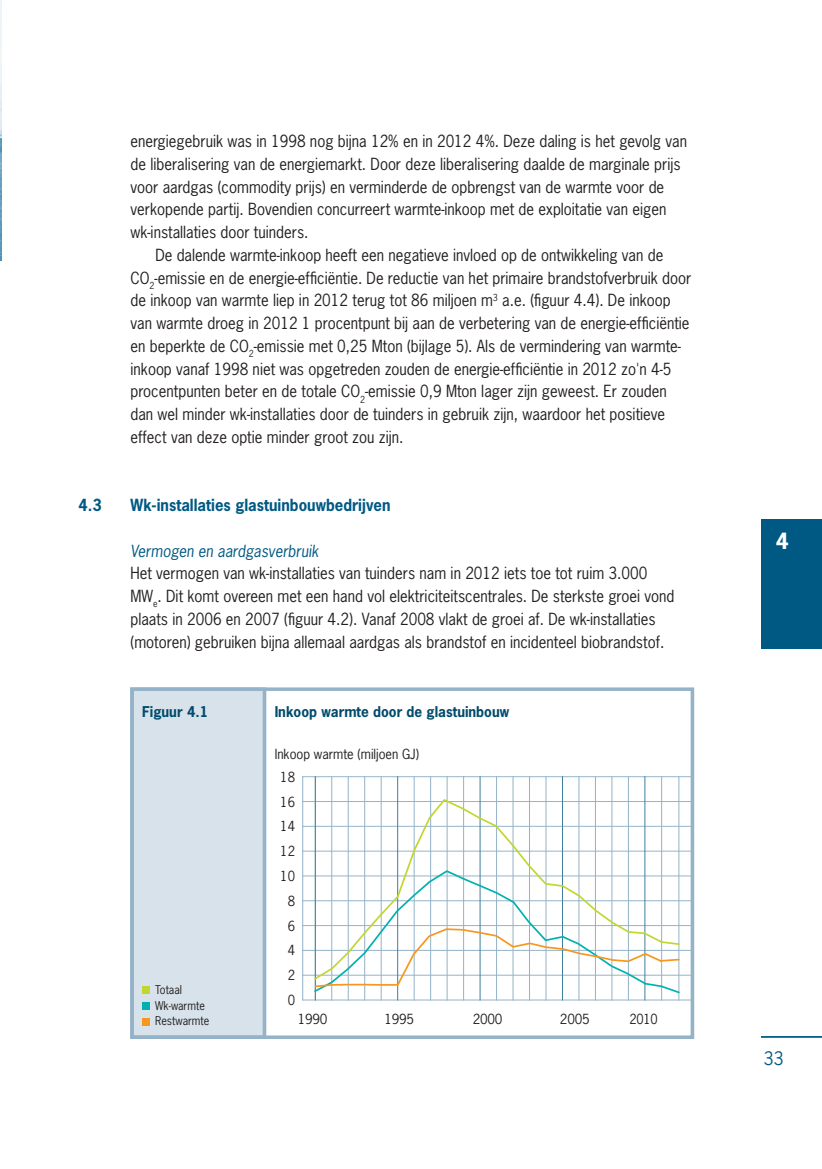
<style>
.page{position:relative;width:822px;height:1169px;background:#fff}
.page>*{position:absolute;margin:0;border:0;box-sizing:border-box;transform-origin:0 0}
.t1{font:700 21px "News Gothic Std";color:#fff}
.t2{font:17.5px "News Gothic Std";color:#005983}
.t3{font:15.75px/22.8px "News Gothic Std";color:#231f20;scale:.95 1}
.t4{font:700 15.75px "News Gothic Std";color:#005983;scale:.95 1}
.t5{font:italic 15.75px "News Gothic Std";color:#005983;scale:.95 1}
.t6{font:700 14px "News Gothic Std";color:#004b6c}
.t7{font:13.12px/24.8px "News Gothic Std";color:#231f20;text-align:center}
.t8{font:13.12px "News Gothic Std";color:#231f20;scale:.96 1}
.t9{font:11.38px/15.8px "News Gothic Std";color:#231f20;scale:.95 1}
</style>
<div class="page">
<hr style="left:760px;top:1036px;width:61px;height:1px;background:#005983">
<div style="left:760px;top:520px;width:61px;height:129px;background:#005983"></div>
<img style="left:0;top:3px;width:1px;height:257px">
<div style="left:132px;top:689px;width:132px;height:348px;background:#d7e2ea"></div>
<div style="left:130px;top:687px;width:136px;height:352px;border:4px solid #94b3c8"></div>
<hr style="left:302px;top:950px;width:390px;height:1px;background:#94b3c8">
<hr style="left:302px;top:925px;width:390px;height:1px;background:#94b3c8">
<hr style="left:302px;top:975px;width:390px;height:1px;background:#94b3c8">
<hr style="left:302px;top:900px;width:390px;height:1px;background:#94b3c8">
<hr style="left:302px;top:875px;width:390px;height:1px;background:#94b3c8">
<hr style="left:302px;top:851px;width:390px;height:1px;background:#94b3c8">
<hr style="left:302px;top:826px;width:390px;height:1px;background:#94b3c8">
<hr style="left:302px;top:801px;width:390px;height:1px;background:#94b3c8">
<hr style="left:302px;top:776px;width:390px;height:1px;background:#94b3c8">
<hr style="left:302px;top:776px;width:1px;height:224px;background:#94b3c8">
<div style="left:142px;top:1002px;width:8px;height:8px;background:#00b1b0"></div>
<div style="left:142px;top:986px;width:8px;height:8px;background:#c1d72f"></div>
<div style="left:142px;top:1018px;width:8px;height:7px;background:#f7971d"></div>
<hr style="left:302px;top:999px;width:390px;height:1px;background:#94b3c8">
<div style="left:130px;top:687px;width:564px;height:352px;border:4px solid #94b3c8"></div>
<hr style="left:315px;top:776px;width:1px;height:224px;background:#427f9d">
<hr style="left:331px;top:776px;width:1px;height:224px;background:#94b3c8">
<hr style="left:348px;top:776px;width:1px;height:224px;background:#94b3c8">
<hr style="left:364px;top:776px;width:1px;height:224px;background:#94b3c8">
<hr style="left:381px;top:776px;width:1px;height:224px;background:#94b3c8">
<hr style="left:397px;top:776px;width:1px;height:224px;background:#427f9d">
<hr style="left:414px;top:776px;width:1px;height:224px;background:#94b3c8">
<hr style="left:430px;top:776px;width:1px;height:224px;background:#94b3c8">
<hr style="left:446px;top:776px;width:1px;height:224px;background:#94b3c8">
<hr style="left:463px;top:776px;width:1px;height:224px;background:#94b3c8">
<hr style="left:479px;top:776px;width:1px;height:224px;background:#427f9d">
<hr style="left:496px;top:776px;width:1px;height:224px;background:#94b3c8">
<hr style="left:512px;top:776px;width:1px;height:224px;background:#94b3c8">
<hr style="left:529px;top:776px;width:1px;height:224px;background:#94b3c8">
<hr style="left:545px;top:776px;width:1px;height:224px;background:#94b3c8">
<hr style="left:562px;top:776px;width:1px;height:224px;background:#427f9d">
<hr style="left:578px;top:776px;width:1px;height:224px;background:#94b3c8">
<hr style="left:595px;top:776px;width:1px;height:224px;background:#94b3c8">
<hr style="left:611px;top:776px;width:1px;height:224px;background:#94b3c8">
<hr style="left:628px;top:776px;width:1px;height:224px;background:#94b3c8">
<hr style="left:644px;top:776px;width:1px;height:224px;background:#427f9d">
<svg style="left:312px;top:798px;width:351px;height:129px"></svg>
<svg style="left:312px;top:869px;width:335px;height:107px"></svg>
<hr style="left:678px;top:776px;width:1px;height:224px;background:#94b3c8">
<hr style="left:661px;top:776px;width:1px;height:224px;background:#94b3c8">
<svg style="left:314px;top:927px;width:367px;height:67px"></svg>
<p class="t3" style="left:130px;top:130px;width:587px">energiegebruik was in 1998 nog bijna 12% en in 2012 4%. Deze daling is het gevolg van</p>
<p class="t3" style="left:130px;top:152px;width:580px">de liberalisering van de energiemarkt. Door deze liberalisering daalde de marginale prijs</p>
<p class="t3" style="left:130px;top:175px;width:563px">voor aardgas (commodity prijs) en verminderde de opbrengst van de warmte voor de</p>
<p class="t3" style="left:130px;top:198px;width:565px">verkopende partij. Bovendien concurreert warmte-inkoop met de exploitatie van eigen</p>
<p class="t3" style="left:130px;top:221px;width:189px">wk-installaties door tuinders.</p>
<p class="t3" style="left:155px;top:243px;width:536px">De dalende warmte-inkoop heeft een negatieve invloed op de ontwikkeling van de</p>
<p class="t3" style="left:130px;top:266px;width:592px">CO<sub>2</sub>-emissie en de energie-efficiëntie. De reductie van het primaire brandstofverbruik door</p>
<p class="t3" style="left:130px;top:289px;width:570px">de inkoop van warmte liep in 2012 terug tot 86 miljoen m<sup>3</sup> a.e. (figuur 4.4). De inkoop</p>
<p class="t3" style="left:130px;top:312px;width:590px">van warmte droeg in 2012 1 procentpunt bij aan de verbetering van de energie-efficiëntie</p>
<p class="t3" style="left:130px;top:334px;width:580px">en beperkte de CO<sub>2</sub>-emissie met 0,25 Mton (bijlage 5). Als de vermindering van warmte-</p>
<p class="t3" style="left:130px;top:357px;width:570px">inkoop vanaf 1998 niet was opgetreden zouden de energie-efficiëntie in 2012 zo'n 4-5</p>
<p class="t3" style="left:130px;top:380px;width:565px">procentpunten beter en de totale CO<sub>2</sub>-emissie 0,9 Mton lager zijn geweest. Er zouden</p>
<p class="t3" style="left:130px;top:403px;width:564px">dan wel minder wk-installaties door de tuinders in gebruik zijn, waardoor het positieve</p>
<p class="t3" style="left:130px;top:425px;width:289px">effect van deze optie minder groot zou zijn.</p>
<p class="t4" style="left:78px;top:495px;width:26px">4.3</p>
<p class="t4" style="left:130px;top:495px;width:275px">Wk-installaties glastuinbouwbedrijven</p>
<p class="t5" style="left:130px;top:540px;width:199px">Vermogen en aardgasverbruik</p>
<p class="t3" style="left:130px;top:562px;width:574px">Het vermogen van wk-installaties van tuinders nam in 2012 iets toe tot ruim 3.000<br>MW<sub>e</sub>. Dit komt overeen met een hand vol elektriciteitscentrales. De sterkste groei vond plaats in 2006 en 2007 (figuur 4.2). Vanaf 2008 vlakt de groei af. De wk-installaties (motoren) gebruiken bijna allemaal aardgas als brandstof en incidenteel biobrandstof.</p>
<p class="t6" style="left:142px;top:702px;width:67px">Figuur 4.1</p>
<p class="t6" style="left:275px;top:702px;width:236px">Inkoop warmte door de glastuinbouw</p>
<p class="t9" style="left:155px;top:981px;width:58px">Totaal<br>Wk-warmte<br>Restwarmte</p>
<p class="t7" style="left:274px;top:741px;width:146px">Inkoop warmte (miljoen GJ)</p>
<p class="t7" style="left:280px;top:764px;width:16px">18<br>16<br>14<br>12<br>10<br>8<br>6<br>4<br>2<br>0</p>
<p class="t7" style="left:298px;top:1006px;width:31px">1990</p>
<p class="t7" style="left:384px;top:1006px;width:31px">1995</p>
<p class="t7" style="left:472px;top:1006px;width:31px">2000</p>
<p class="t7" style="left:560px;top:1006px;width:31px">2005</p>
<p class="t8" style="left:629px;top:1010px;width:31px">2010</p>
<h1 class="t1" style="left:775px;top:527px;width:15px">4</h1>
<p class="t2" style="left:763px;top:1046px;width:22px">33</p>
</div>
